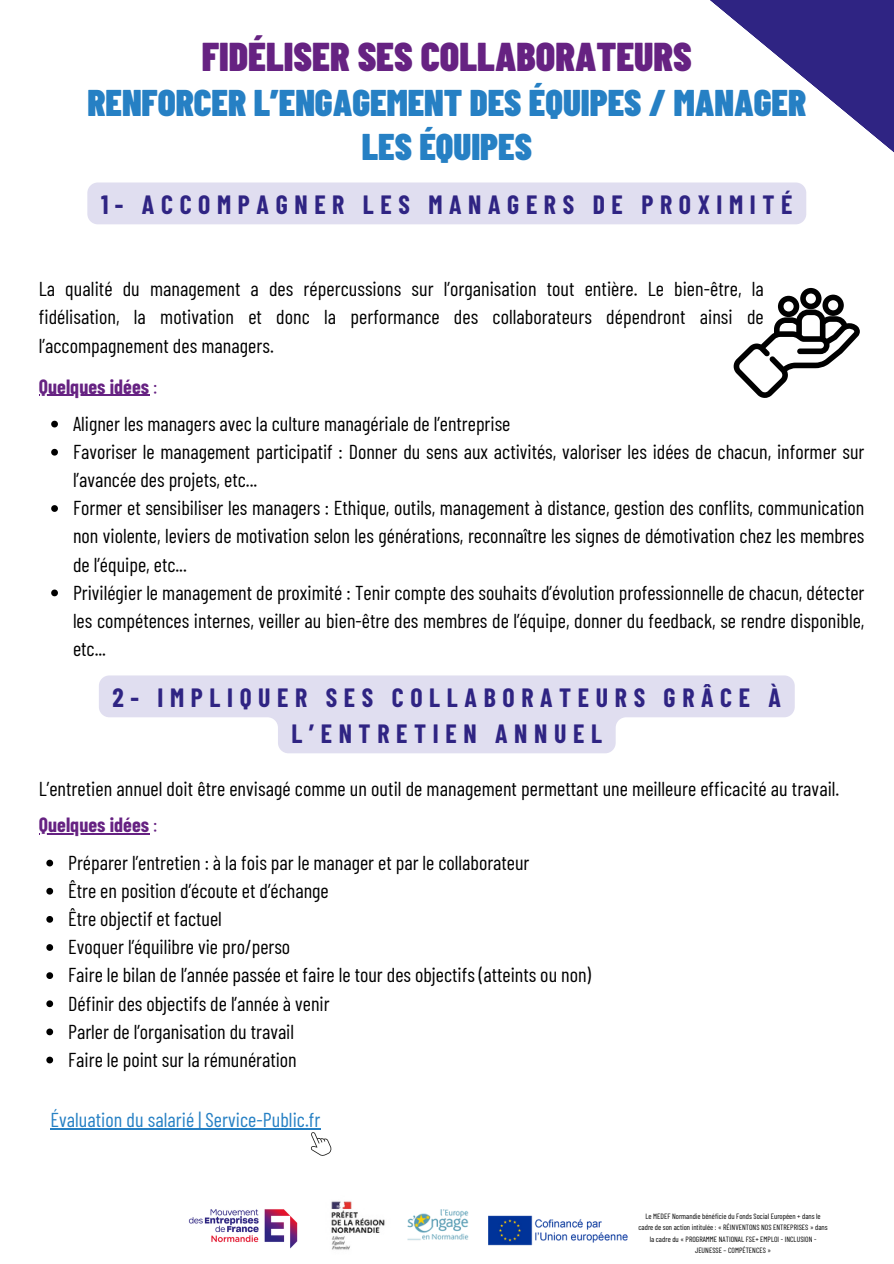
<style>
.page{position:relative;width:894px;height:1264px;background:#fff}
.page>*{position:absolute;margin:0;border:0;box-sizing:border-box;transform-origin:0 0}
.t1{font:900 40.2px "Barlow Condensed";color:#662282}
.t2{font:900 37.2px/43.8px "Barlow Condensed";color:#2680c4;text-align:center}
.t3{font:700 25.8px/36px "Barlow Condensed";letter-spacing:.255em;color:#2f2483;text-align:center}
.t4{font:20.1px/28.2px "Barlow Condensed";color:#000;text-align:justify}
.t5{font:20.1px "Barlow Condensed";letter-spacing:.005em;color:#2680c4}
.t6{font:700 20.1px "Barlow Condensed";letter-spacing:.005em;color:#662282}
.t7{font:7.65px/11.4px "Barlow Condensed";letter-spacing:.005em;color:#000;text-align:center}
.s1{font-weight:400}
</style>
<div class="page">
<svg style="left:710px;top:0;width:183px;height:152px"></svg>
<img style="left:188px;top:1209px;width:110px;height:40px">
<img style="left:331px;top:1201px;width:54px;height:49px">
<img style="left:408px;top:1209px;width:60px;height:31px">
<img style="left:488px;top:1215px;width:140px;height:31px">
<svg style="left:733px;top:288px;width:126px;height:110px"></svg>
<svg style="left:51px;top:421px;width:7px;height:6px"></svg>
<svg style="left:51px;top:449px;width:7px;height:6px"></svg>
<svg style="left:51px;top:505px;width:7px;height:7px"></svg>
<svg style="left:51px;top:589px;width:7px;height:7px"></svg>
<div style="left:87px;top:182px;width:719px;height:42px;background:#e0def0"></div>
<hr style="left:39px;top:394px;width:110px;height:2px;background:#662282">
<svg style="left:99px;top:675px;width:695px;height:78px;fill:#e0def0"></svg>
<hr style="left:39px;top:833px;width:110px;height:1px;background:#662282">
<svg style="left:46px;top:859px;width:7px;height:7px"></svg>
<svg style="left:46px;top:887px;width:7px;height:7px"></svg>
<svg style="left:46px;top:916px;width:7px;height:6px"></svg>
<svg style="left:46px;top:944px;width:7px;height:6px"></svg>
<svg style="left:46px;top:972px;width:7px;height:7px"></svg>
<svg style="left:46px;top:1000px;width:7px;height:7px"></svg>
<svg style="left:46px;top:1028px;width:7px;height:7px"></svg>
<svg style="left:46px;top:1056px;width:7px;height:7px"></svg>
<hr style="left:50px;top:1128px;width:270px;height:1px;background:#2680c4">
<svg style="left:311px;top:1132px;width:21px;height:24px"></svg>
<h3 class="t1" style="left:202px;top:31px;width:491px">FIDÉLISER SES COLLABORATEURS</h3>
<h3 class="t2" style="left:87px;top:80px;width:720px">RENFORCER L’ENGAGEMENT DES ÉQUIPES / MANAGER<br>LES ÉQUIPES</h3>
<h3 class="t3" style="left:101px;top:185px;width:693px">1- ACCOMPAGNER LES MANAGERS DE PROXIMITÉ</h3>
<p class="t4" style="left:39px;top:274px;width:726px">La qualité du management a des répercussions sur l’organisation tout entière. Le bien-être, la fidélisation, la motivation et donc la performance des collaborateurs dépendront ainsi de l’accompagnement des managers.</p>
<p class="t6" style="left:39px;top:373px;width:120px">Quelques idées <span class="s1">:</span></p>
<p class="t4" style="left:73px;top:408px;width:439px">Aligner les managers avec la culture managériale de l’entreprise</p>
<p class="t4" style="left:73px;top:437px;width:792px">Favoriser le management participatif : Donner du sens aux activités, valoriser les idées de chacun, informer sur l’avancée des projets, etc...</p>
<h2 class="t4" style="left:73px;top:493px;width:792px">Former et sensibiliser les managers : Ethique, outils, management à distance, gestion des conflits, communication non violente, leviers de motivation selon les générations, reconnaître les signes de démotivation chez les membres de l’équipe, etc...</h2>
<p class="t4" style="left:73px;top:577px;width:792px">Privilégier le management de proximité : Tenir compte des souhaits d’évolution professionnelle de chacun, détecter les compétences internes, veiller au bien-être des membres de l’équipe, donner du feedback, se rendre disponible, etc...</p>
<p class="t3" style="left:112px;top:678px;width:670px">2- IMPLIQUER SES COLLABORATEURS GRÂCE À<br>L’ENTRETIEN ANNUEL</p>
<p class="t4" style="left:39px;top:773px;width:802px">L’entretien annuel doit être envisagé comme un outil de management permettant une meilleure efficacité au travail.</p>
<p class="t6" style="left:39px;top:812px;width:120px">Quelques idées <span class="s1">:</span></p>
<p class="t4" style="left:68px;top:847px;width:462px">Préparer l’entretien : à la fois par le manager et par le collaborateur</p>
<p class="t4" style="left:68px;top:875px;width:262px">Être en position d’écoute et d’échange</p>
<p class="t4" style="left:68px;top:904px;width:155px">Être objectif et factuel</p>
<p class="t4" style="left:68px;top:932px;width:223px">Evoquer l’équilibre vie pro/perso</p>
<p class="t4" style="left:68px;top:960px;width:524px">Faire le bilan de l’année passée et faire le tour des objectifs (atteints ou non)</p>
<p class="t4" style="left:68px;top:988px;width:263px">Définir des objectifs de l’année à venir</p>
<p class="t4" style="left:68px;top:1016px;width:227px">Parler de l’organisation du travail</p>
<p class="t4" style="left:68px;top:1044px;width:230px">Faire le point sur la rémunération</p>
<p class="t5" style="left:50px;top:1107px;width:271px">Évaluation du salarié | Service-Public.fr</p>
<p class="t7" style="left:638px;top:1210px;width:191px">Le MEDEF Normandie bénéficie du Fonds Social Européen + dans le cadre de son action intitulée : « RÉINVENTONS NOS ENTREPRISES » dans la cadre du « PROGRAMME NATIONAL FSE+ EMPLOI - INCLUSION - JEUNESSE – COMPÉTENCES »</p>
</div>
